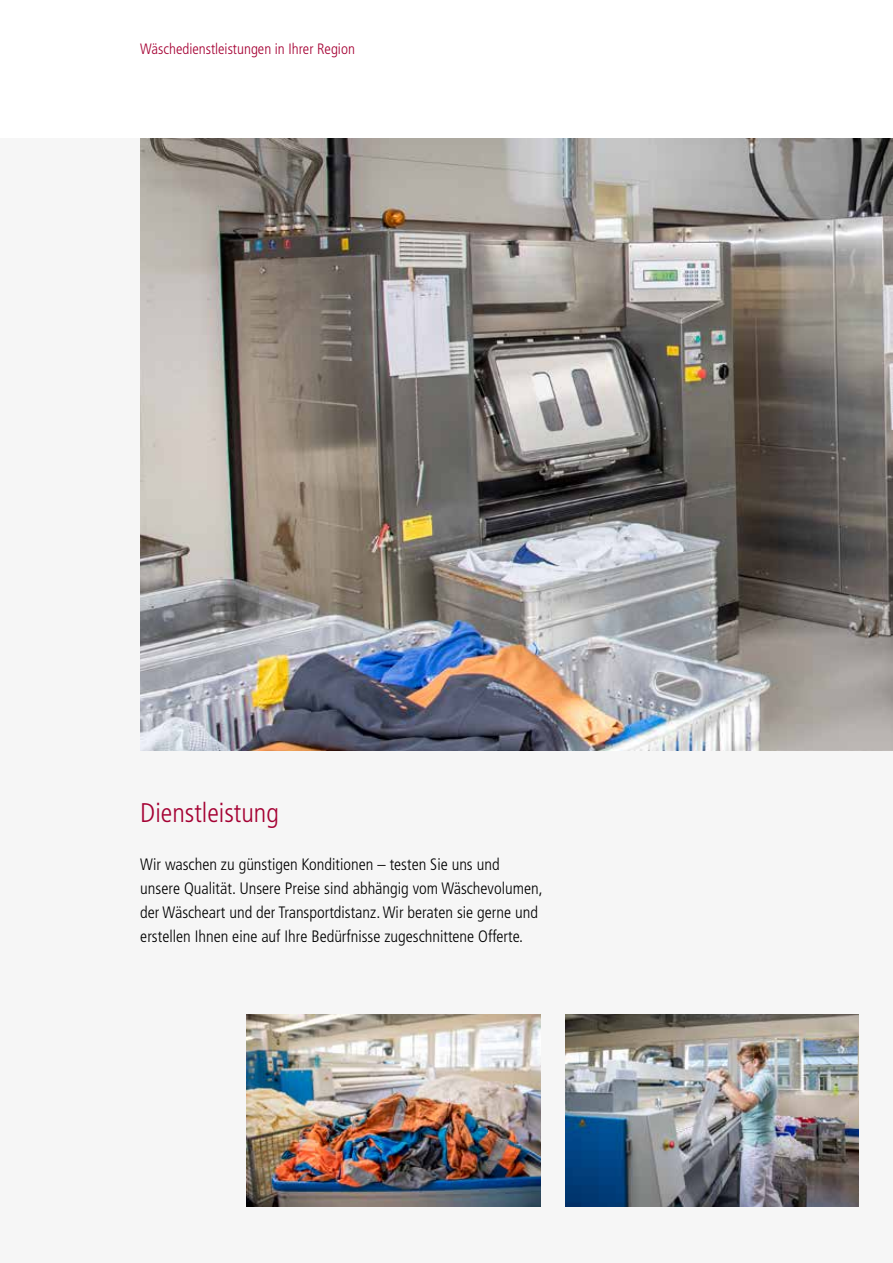
<style>
.page{position:relative;width:893px;height:1263px;background:#fff}
.page>*{position:absolute;margin:0;border:0;box-sizing:border-box;transform-origin:0 0}
.t1{font:300 condensed 27px "Frutiger LT Std";color:#a50133}
.t2{font:300 condensed 16.5px/24px "Frutiger LT Std";color:#000}
.t3{font:300 condensed 15px "Frutiger LT Std";color:#a50133}
</style>
<div class="page">
<div style="left:0;top:138px;width:893px;height:1125px;background:#f6f6f6"></div>
<img style="left:140px;top:138px;width:753px;height:612px">
<img style="left:566px;top:1014px;width:293px;height:192px">
<img style="left:247px;top:1014px;width:293px;height:192px">
<p class="t3" style="left:140px;top:40px;width:216px">Wäschedienstleistungen in Ihrer Region</p>
<h1 class="t1" style="left:140px;top:797px;width:140px">Dienstleistung</h1>
<p class="t2" style="left:140px;top:853px;width:404px">Wir waschen zu günstigen Konditionen – testen Sie uns und unsere Qualität. Unsere Preise sind abhängig vom Wäschevolumen, der Wäscheart und der Transportdistanz. Wir beraten sie gerne und erstellen Ihnen eine auf Ihre Bedürfnisse zugeschnittene Offerte.</p>
</div>
